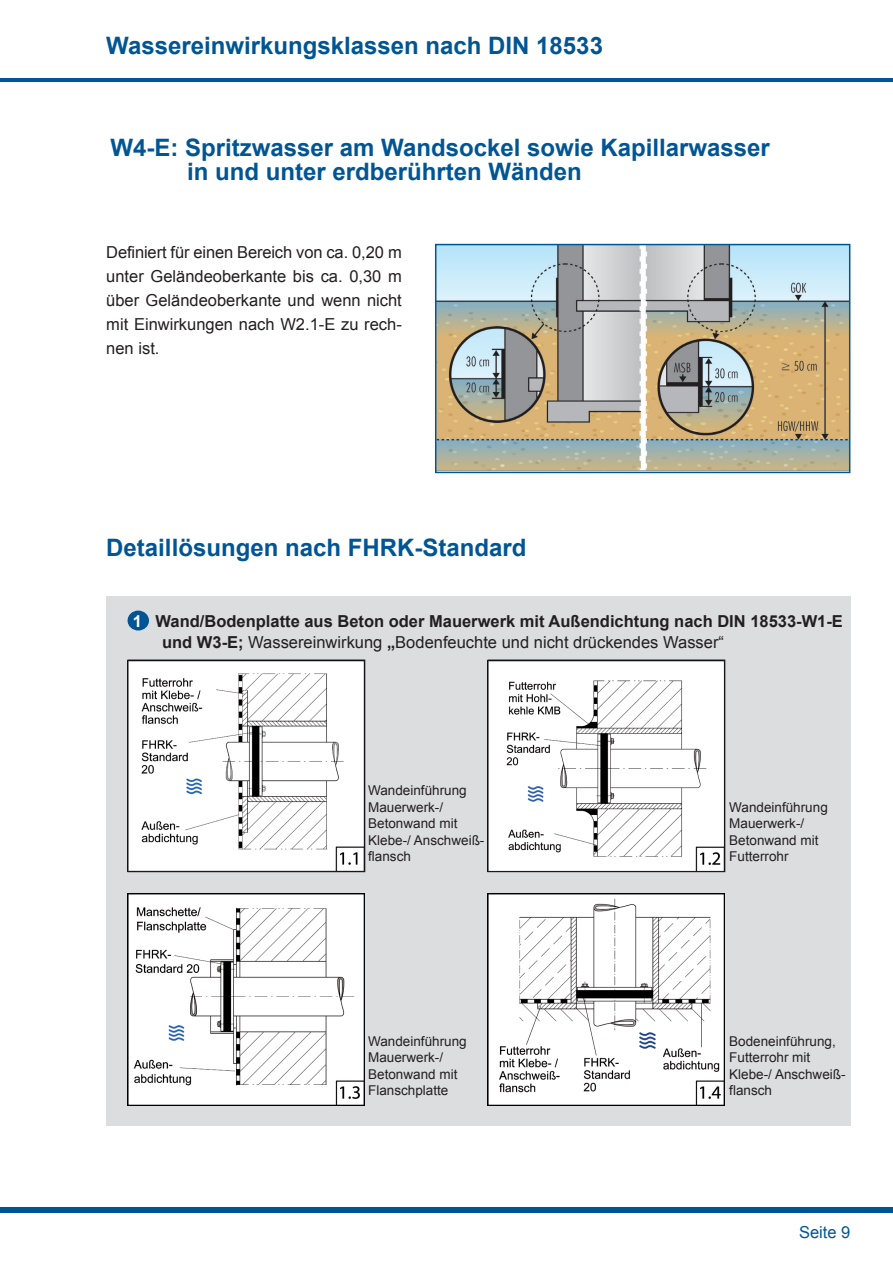
<style>
.page{position:relative;width:893px;height:1263px;background:#fff}
.page>*{position:absolute;margin:0;border:0;box-sizing:border-box;transform-origin:0 0}
.t1{font:700 24px/24px "Arial";color:#005595}
.t2{font:16.5px/24px "Arial";color:#231f20;text-align:justify}
.t3{font:700 16.5px/21px "Arial";color:#231f20}
.t4{font:16.5px "Arial";color:#005595}
.t5{font:13.5px/16.5px "Arial";color:#231f20}
.s1{color:#fff}
.s2{font-weight:400}
</style>
<div class="page">
<hr style="left:0;top:78px;width:893px;height:4px;background:#005595">
<div style="left:0;top:1208px;width:893px;height:5px;background:#005595"></div>
<img style="left:438px;top:247px;width:409px;height:223px">
<div style="left:435px;top:244px;width:415px;height:229px;border:2px solid #005595"></div>
<div style="left:106px;top:596px;width:744px;height:530px;background:#dcdddf"></div>
<img style="left:130px;top:895px;width:233px;height:209px">
<div style="left:128px;top:893px;width:237px;height:213px;border:1px solid #000"></div>
<img style="left:490px;top:662px;width:233px;height:208px">
<div style="left:488px;top:660px;width:237px;height:212px;border:1px solid #231f20"></div>
<img style="left:130px;top:662px;width:233px;height:208px">
<div style="left:128px;top:660px;width:237px;height:212px;border:1px solid #231f20"></div>
<div style="left:128px;top:611px;width:20px;height:19px;background:#005595;border-radius:50%"></div>
<div style="left:128px;top:611px;width:21px;height:19px;border:2px solid #005595;border-radius:50%"></div>
<img style="left:490px;top:895px;width:233px;height:209px">
<div style="left:488px;top:893px;width:237px;height:213px;border:1px solid #000"></div>
<h1 class="t1" style="left:106px;top:34px;width:498px">Wassereinwirkungsklassen nach DIN 18533</h1>
<h1 class="t1" style="left:187px;top:137px;width:584px;text-indent:-77px">W4-E: Spritzwasser am Wandsockel sowie Kapillarwasser in und unter erdberührten Wänden</h1>
<p class="t2" style="left:106px;top:240px;width:297px">Definiert für einen Bereich von ca. 0,20 m unter Geländeoberkante bis ca. 0,30 m über Geländeoberkante und wenn nicht mit Einwirkungen nach W2.1-E zu rech&shy;nen ist.</p>
<h1 class="t1" style="left:106px;top:537px;width:422px">Detaillösungen nach FHRK-Standard</h1>
<p class="t3" style="left:162px;top:611px;width:682px;text-indent:-29px"><span class="s1">1</span> Wand/Bodenplatte aus Beton oder Mauerwerk mit Außendichtung nach DIN 18533-W1-E und W3-E; <span class="s2">Wassereinwirkung</span> „<span class="s2">Bodenfeuchte und nicht drückendes Wasser“</span></p>
<p class="t5" style="left:368px;top:782px;width:118px">Wandeinführung<br>Mauerwerk-/<br>Betonwand mit<br>Klebe-/ Anschweiß&shy;flansch</p>
<p class="t5" style="left:368px;top:1033px;width:100px">Wandeinführung<br>Mauerwerk-/<br>Betonwand mit<br>Flanschplatte</p>
<p class="t5" style="left:729px;top:799px;width:100px">Wandeinführung<br>Mauerwerk-/<br>Betonwand mit<br>Futterrohr</p>
<p class="t5" style="left:729px;top:1033px;width:118px">Bodeneinführung,<br>Futterrohr mit<br>Klebe-/ Anschweiß&shy;flansch</p>
<p class="t4" style="left:799px;top:1221px;width:39px">Seite</p>
</div>
